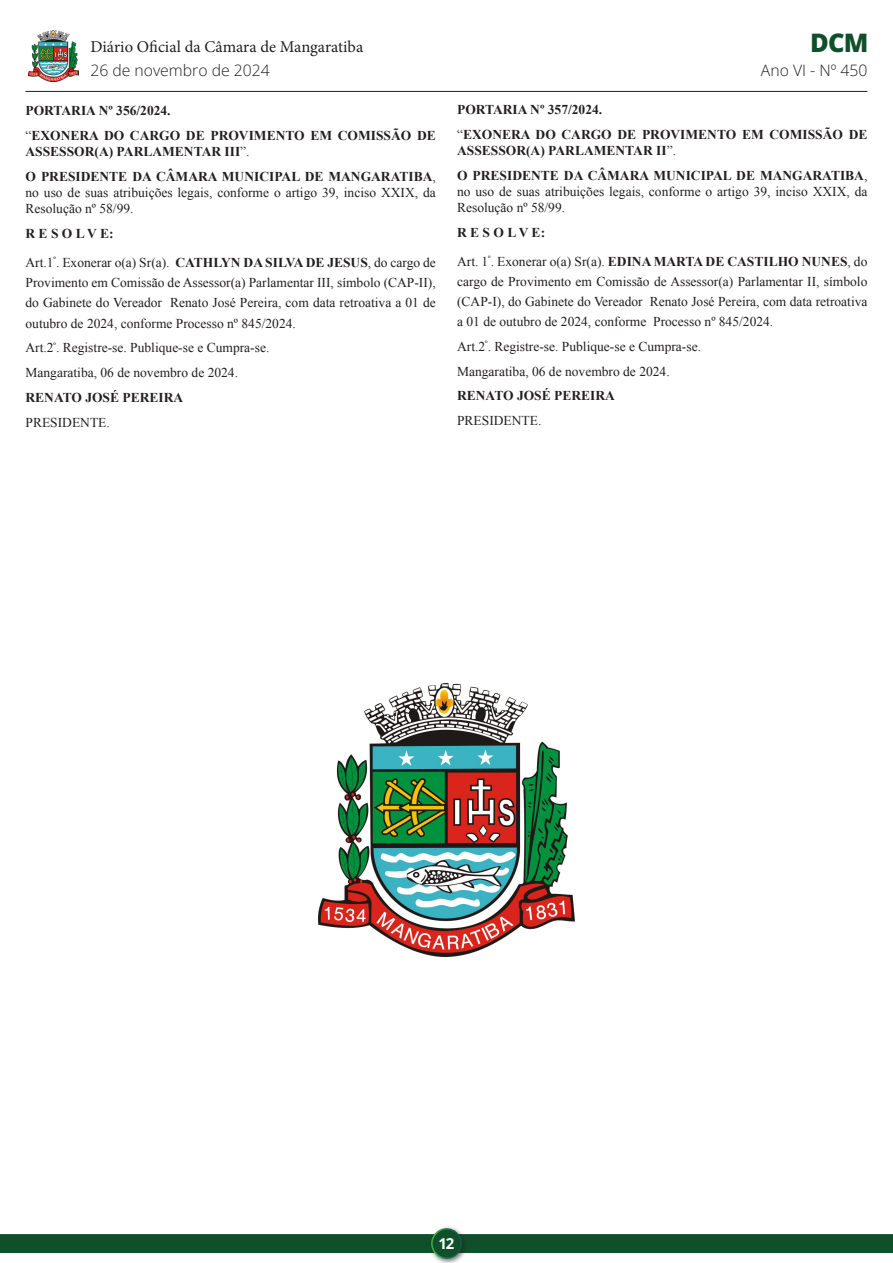
<style>
.page{position:relative;width:893px;height:1263px;background:#fff}
.page>*{position:absolute;margin:0;border:0;box-sizing:border-box;transform-origin:0 0}
.t1{font:800 25.5px "Open Sans";color:#0f502a}
.t2{font:16.5px "Minion Pro";color:#231f20}
.t3{font:300 15.75px "Open Sans";color:#231f20}
.t4{font:700 15px "Open Sans";color:#fff}
.t5{font:13.5px/20.2px "Times New Roman";color:#231f20}
.t6{font:700 13.5px/24.8px "Times New Roman";color:#231f20}
.s1{font-weight:400}
.s2{font-weight:700}
</style>
<div class="page">
<div style="left:0;top:1234px;width:893px;height:19px;background:#0f502a"></div>
<div style="left:428px;top:1225px;width:40px;height:38px;background:#231f20;opacity:.61"></div>
<div style="left:432px;top:1229px;width:29px;height:29px;background:#0f502a;border-radius:50%"></div>
<div style="left:431px;top:1228px;width:31px;height:31px;border:2px solid #fff;border-radius:50%"></div>
<img style="left:319px;top:683px;width:255px;height:274px">
<hr style="left:26px;top:91px;width:841px;height:1px;background:#231f20">
<img style="left:28px;top:31px;width:51px;height:50px">
<p class="t2" style="left:90px;top:36px;width:274px">Diário Oficial da Câmara de Mangaratiba</p>
<h1 class="t1" style="left:810px;top:25px;width:60px">DCM</h1>
<p class="t3" style="left:90px;top:60px;width:181px">26 de novembro de 2024</p>
<p class="t3" style="left:761px;top:60px;width:108px">Ano VI - Nº 450</p>
<p class="t6" style="left:26px;top:98px;width:412px">PORTARIA Nº 356/2024.<br><span class="s1">“</span>EXONERA DO CARGO DE PROVIMENTO EM COMISSÃO DE</p>
<p class="t6" style="left:26px;top:139px;width:412px">ASSESSOR(A) PARLAMENTAR III<span class="s1">”.<br></span>O PRESIDENTE DA CÂMARA MUNICIPAL DE MANGARATIBA<span class="s1">,</span></p>
<p class="t5" style="left:26px;top:184px;width:412px;line-height:16.2px">no uso de suas atribuições legais, conforme o artigo 39, inciso XXIX, da<br>Resolução nº 58/99.</p>
<p class="t5" style="left:26px;top:219px;width:412px;line-height:28.8px"><span class="s2">R E S O L V E:<br></span>Art.1<sup>º</sup>. Exonerar o(a) Sr(a). <span class="s2">CATHLYN DA SILVA DE JESUS</span>, do cargo de</p>
<p class="t5" style="left:26px;top:272px;width:412px;text-align:justify">Provimento em Comissão de Assessor(a) Parlamentar III, símbolo (CAP-II), do Gabinete do Vereador Renato José Pereira, com data retroativa a 01 de outubro de 2024, conforme Processo nº 845/2024.</p>
<p class="t5" style="left:26px;top:335px;width:245px;line-height:24.8px">Art.2<sup>º</sup>. Registre-se. Publique-se e Cumpra-se.<br>Mangaratiba, 06 de novembro de 2024.</p>
<p class="t6" style="left:26px;top:385px;width:159px">RENATO JOSÉ PEREIRA</p>
<p class="t5" style="left:26px;top:412px;width:86px">PRESIDENTE.</p>
<p class="t6" style="left:457px;top:97px;width:412px">PORTARIA Nº 357/2024.<br><span class="s1">“</span>EXONERA DO CARGO DE PROVIMENTO EM COMISSÃO DE</p>
<p class="t6" style="left:457px;top:138px;width:412px">ASSESSOR(A) PARLAMENTAR II<span class="s1">”.<br></span>O PRESIDENTE DA CÂMARA MUNICIPAL DE MANGARATIBA<span class="s1">,</span></p>
<p class="t5" style="left:457px;top:183px;width:412px;line-height:16.2px">no uso de suas atribuições legais, conforme o artigo 39, inciso XXIX, da<br>Resolução nº 58/99.</p>
<p class="t6" style="left:457px;top:217px;width:412px;line-height:28.8px">R E S O L V E:<br><span class="s1">Art. 1</span><sup>º</sup><span class="s1">. Exonerar o(a) Sr(a).</span> EDINA MARTA DE CASTILHO NUNES<span class="s1">, do</span></p>
<p class="t5" style="left:457px;top:271px;width:412px;text-align:justify">cargo de Provimento em Comissão de Assessor(a) Parlamentar II, símbolo (CAP-I), do Gabinete do Vereador Renato José Pereira, com data retroativa a 01 de outubro de 2024, conforme Processo nº 845/2024.</p>
<p class="t5" style="left:457px;top:334px;width:245px;line-height:24.8px">Art.2<sup>º</sup>. Registre-se. Publique-se e Cumpra-se.<br>Mangaratiba, 06 de novembro de 2024.</p>
<p class="t6" style="left:457px;top:383px;width:159px">RENATO JOSÉ PEREIRA</p>
<p class="t5" style="left:457px;top:410px;width:86px">PRESIDENTE.</p>
<p class="t4" style="left:439px;top:1233px;width:17px">12</p>
</div>
